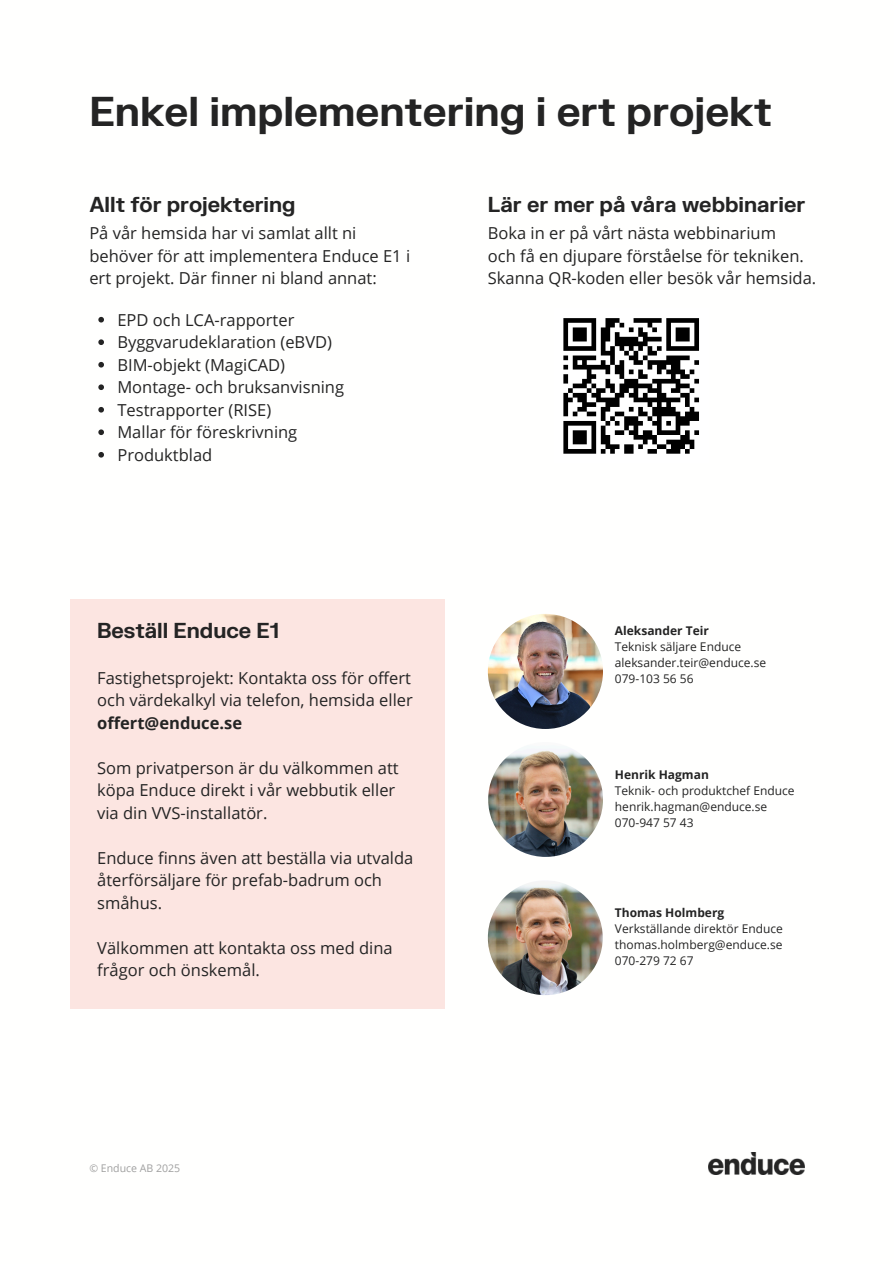
<style>
.page{position:relative;width:894px;height:1264px;background:#fff}
.page>*{position:absolute;margin:0;border:0;box-sizing:border-box;transform-origin:0 0}
.t1{font:700 40.5px "FK Grotesk";color:#242424}
.t2{font:700 21px "FK Grotesk";color:#242424}
.t3{font:16.5px/22.5px "Open Sans";color:#242424}
.t4{font:12px/16px "Open Sans";color:#242424}
.t5{font:10.5px "Open Sans";color:#a0a0a0}
.s1{font-weight:700}
</style>
<div class="page">
<img style="left:708px;top:1152px;width:95px;height:22px">
<img style="left:487px;top:614px;width:116px;height:115px;border-radius:50%">
<img style="left:488px;top:742px;width:115px;height:114px;border-radius:50%">
<img style="left:487px;top:880px;width:115px;height:115px;border-radius:50%">
<div style="left:70px;top:599px;width:375px;height:410px;background:#fce5e1"></div>
<svg style="left:98px;top:317px;width:6px;height:5px"></svg>
<svg style="left:98px;top:339px;width:6px;height:6px"></svg>
<svg style="left:98px;top:362px;width:6px;height:5px"></svg>
<svg style="left:98px;top:384px;width:6px;height:6px"></svg>
<svg style="left:98px;top:407px;width:6px;height:5px"></svg>
<svg style="left:98px;top:429px;width:6px;height:6px"></svg>
<svg style="left:98px;top:452px;width:6px;height:5px"></svg>
<svg style="left:563px;top:318px;width:136px;height:136px"></svg>
<p class="t1" style="left:89px;top:87px;width:683px">Enkel implementering i ert projekt</p>
<h3 class="t2" style="left:89px;top:192px;width:208px">Allt för projektering</h3>
<h3 class="t2" style="left:487px;top:192px;width:319px">Lär er mer på våra webbinarier</h3>
<h3 class="t3" style="left:487px;top:221px;width:330px">Boka in er på vårt nästa webbinarium<br>och få en djupare förståelse för tekniken.<br>Skanna QR-koden eller besök vår hemsida.</h3>
<h3 class="t3" style="left:117px;top:308px;width:178px">EPD och LCA-rapporter</h3>
<h2 class="t3" style="left:117px;top:331px;width:216px">Byggvarudeklaration (eBVD)</h2>
<p class="t3" style="left:117px;top:353px;width:169px">BIM-objekt (MagiCAD)</p>
<p class="t3" style="left:117px;top:376px;width:228px">Montage- och bruksanvisning</p>
<p class="t3" style="left:117px;top:398px;width:155px">Testrapporter (RISE)</p>
<h4 class="t3" style="left:117px;top:421px;width:181px">Mallar för föreskrivning</h4>
<h4 class="t3" style="left:117px;top:443px;width:96px">Produktblad</h4>
<p class="t3" style="left:89px;top:221px;width:322px">På vår hemsida har vi samlat allt ni behöver för att implementera Enduce E1 i ert projekt. Där finner ni bland annat:</p>
<h2 class="t2" style="left:97px;top:618px;width:183px">Beställ Enduce E1</h2>
<p class="t4" style="left:614px;top:622px;width:153px"><span class="s1">Aleksander Teir<br></span>Teknisk säljare Enduce aleksander.teir@enduce.se</p>
<p class="t3" style="left:97px;top:666px;width:315px">Fastighetsprojekt: Kontakta oss för offert</p>
<p class="t4" style="left:614px;top:670px;width:80px">079-103 56 56</p>
<p class="t3" style="left:97px;top:688px;width:317px">och värdekalkyl via telefon, hemsida eller <span class="s1">offert@enduce.se</span></p>
<p class="t3" style="left:97px;top:756px;width:303px">Som privatperson är du välkommen att köpa Enduce direkt i vår webbutik eller via din VVS-installatör.</p>
<p class="t3" style="left:97px;top:846px;width:317px">Enduce finns även att beställa via utvalda återförsäljare för prefab-badrum och småhus.</p>
<p class="t3" style="left:97px;top:936px;width:297px">Välkommen att kontakta oss med dina frågor och önskemål.</p>
<p class="t4" style="left:614px;top:766px;width:181px"><span class="s1">Henrik Hagman<br></span>Teknik- och produktchef Enduce henrik.hagman@enduce.se<br>070-947 57 43</p>
<h3 class="t4" style="left:614px;top:904px;width:170px"><span class="s1">Thomas Holmberg<br></span>Verkställande direktör Enduce thomas.holmberg@enduce.se<br>070-279 72 67</h3>
<h4 class="t5" style="left:89px;top:1160px;width:92px">© Enduce AB 2025</h4>
</div>
